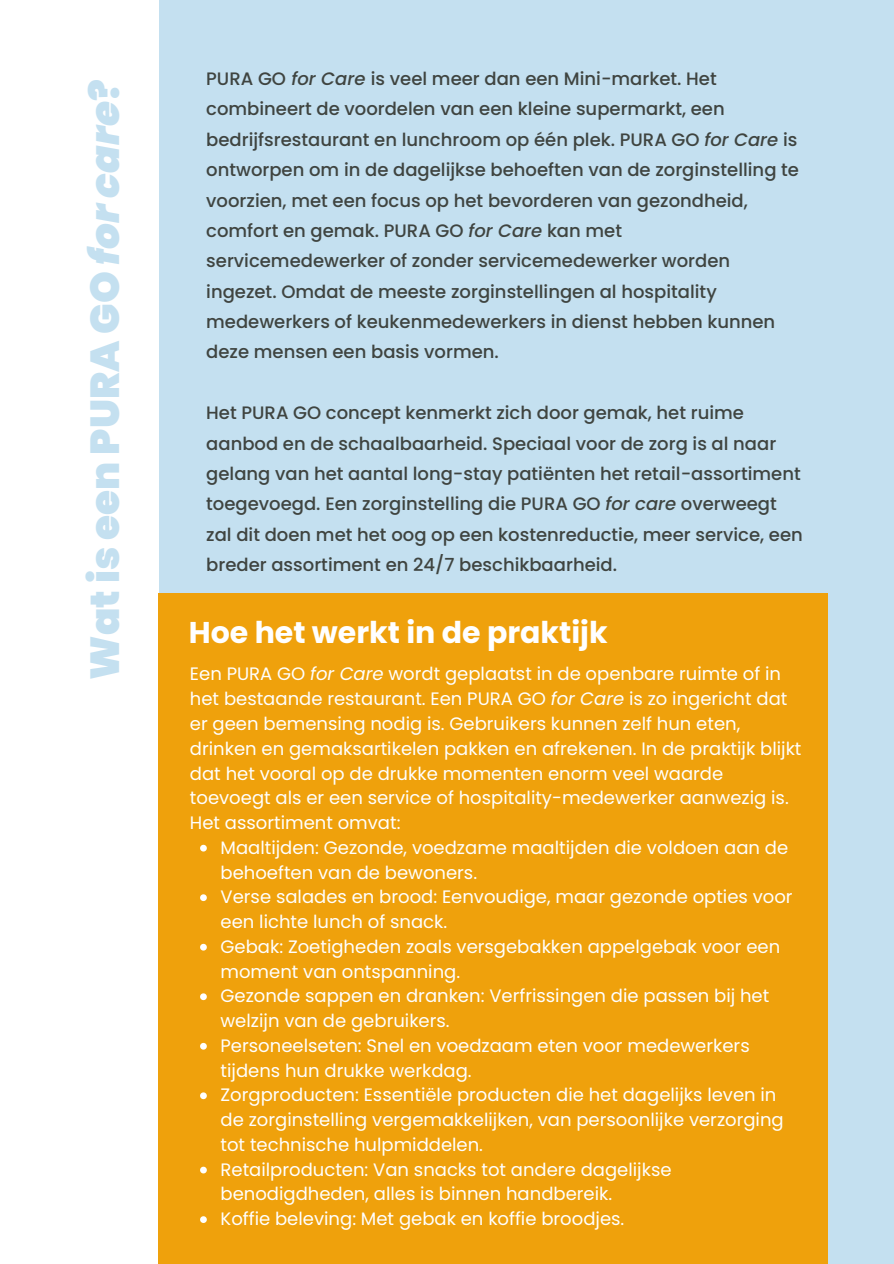
<style>
.page{position:relative;width:894px;height:1264px;background:#fff}
.page>*{position:absolute;margin:0;border:0;box-sizing:border-box;transform-origin:0 0}
.t1{font:900 40.5px "Poppins";color:#c4e0f0}
.t2{font:700 30px "Poppins";color:#fff}
.t3{font:18px/24.8px "Poppins";color:#fff}
.t4{font:500 18px/30.3px "Poppins";color:#3f4440}
.s1{font-style:italic}
</style>
<div class="page">
<div style="left:0;top:0;width:893px;height:1263px;background:#c4e0f0"></div>
<div style="left:0;top:0;width:159px;height:1263px;background:#fff"></div>
<div style="left:159px;top:593px;width:668px;height:670px;background:#efa10c"></div>
<svg style="left:200px;top:844px;width:7px;height:7px"></svg>
<svg style="left:200px;top:894px;width:7px;height:7px"></svg>
<svg style="left:200px;top:943px;width:7px;height:7px"></svg>
<svg style="left:200px;top:993px;width:7px;height:7px"></svg>
<svg style="left:200px;top:1042px;width:7px;height:7px"></svg>
<svg style="left:200px;top:1092px;width:7px;height:7px"></svg>
<svg style="left:200px;top:1166px;width:7px;height:7px"></svg>
<svg style="left:200px;top:1216px;width:7px;height:6px"></svg>
<h1 class="t1" style="left:76px;top:679px;width:601px;rotate:-90deg">Wat is een PURA GO <span class="s1">forcare</span>?</h1>
<h3 class="t4" style="left:206px;top:63px;width:594px">PURA GO <span class="s1">for Care</span> is veel meer dan een Mini-market. Het combineert de voordelen van een kleine supermarkt, een bedrijfsrestaurant en lunchroom op één plek. PURA GO <span class="s1">for Care</span> is ontworpen om in de dagelijkse behoeften van de zorginstelling te voorzien, met een focus op het bevorderen van gezondheid, comfort en gemak. PURA GO <span class="s1">for Care</span> kan met servicemedewerker of zonder servicemedewerker worden ingezet. Omdat de meeste zorginstellingen al hospitality medewerkers of keukenmedewerkers in dienst hebben kunnen deze mensen een basis vormen.</h3>
<h3 class="t4" style="left:206px;top:398px;width:598px">Het PURA GO concept kenmerkt zich door gemak, het ruime aanbod en de schaalbaarheid. Speciaal voor de zorg is al naar gelang van het aantal long-stay patiënten het retail-assortiment toegevoegd. Een zorginstelling die PURA GO <span class="s1">for care</span> overweegt zal dit doen met het oog op een kostenreductie, meer service, een breder assortiment en 24/7 beschikbaarheid.</h3>
<p class="t2" style="left:189px;top:612px;width:420px">Hoe het werkt in de praktijk</p>
<h2 class="t3" style="left:190px;top:661px;width:613px">Een PURA GO <span class="s1">for Care</span> wordt geplaatst in de openbare ruimte of in het bestaande restaurant. Een PURA GO <span class="s1">for Care</span> is zo ingericht dat er geen bemensing nodig is. Gebruikers kunnen zelf hun eten, drinken en gemaksartikelen pakken en afrekenen. In de praktijk blijkt dat het vooral op de drukke momenten enorm veel waarde toevoegt als er een service of hospitality-medewerker aanwezig is.</h2>
<p class="t3" style="left:190px;top:810px;width:212px">Het assortiment omvat:</p>
<p class="t3" style="left:220px;top:835px;width:569px">Maaltijden: Gezonde, voedzame maaltijden die voldoen aan de behoeften van de bewoners.</p>
<p class="t3" style="left:220px;top:884px;width:573px">Verse salades en brood: Eenvoudige, maar gezonde opties voor een lichte lunch of snack.</p>
<p class="t3" style="left:220px;top:934px;width:561px">Gebak: Zoetigheden zoals versgebakken appelgebak voor een moment van ontspanning.</p>
<p class="t3" style="left:220px;top:983px;width:550px">Gezonde sappen en dranken: Verfrissingen die passen bij het welzijn van de gebruikers.</p>
<p class="t3" style="left:220px;top:1033px;width:530px">Personeelseten: Snel en voedzaam eten voor medewerkers tijdens hun drukke werkdag.</p>
<p class="t3" style="left:220px;top:1082px;width:564px">Zorgproducten: Essentiële producten die het dagelijks leven in de zorginstelling vergemakkelijken, van persoonlijke verzorging tot technische hulpmiddelen.</p>
<p class="t3" style="left:220px;top:1156px;width:452px">Retailproducten: Van snacks tot andere dagelijkse benodigdheden, alles is binnen handbereik.</p>
<p class="t3" style="left:220px;top:1206px;width:405px">Koffie beleving: Met gebak en koffie broodjes.</p>
</div>
